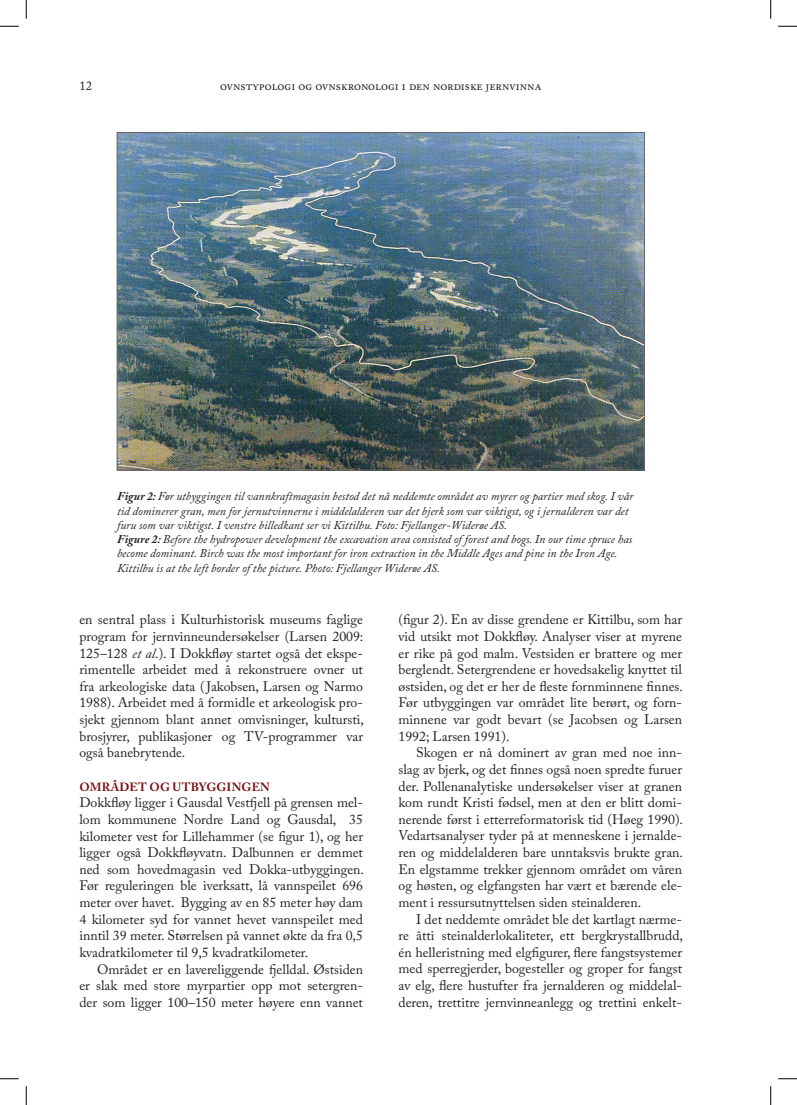
<style>
.page{position:relative;width:797px;height:1105px;background:#fff}
.page>*{position:absolute;margin:0;border:0;box-sizing:border-box;transform-origin:0 0}
.t1{font:13.75px/16.6px "Adobe Caslon Pro";letter-spacing:-.005em;color:#231f20;text-align:justify}
.t2{font:12.5px "Adobe Caslon Pro";color:#231f20}
.t3{font:italic 11.88px/14.2px "Adobe Caslon Pro";color:#231f20}
.t4{font:700 11.88px "Adobe Caslon Pro";letter-spacing:.015em;color:#771012}
.s1{font-weight:700}
.s2{font-style:italic}
</style>
<div class="page">
<img style="left:119px;top:134px;width:523px;height:334px">
<svg style="left:0;top:25px;width:19px;height:2px"></svg>
<svg style="left:778px;top:25px;width:19px;height:2px"></svg>
<svg style="left:0;top:1078px;width:19px;height:1px"></svg>
<svg style="left:778px;top:1078px;width:19px;height:1px"></svg>
<svg style="left:25px;top:0;width:2px;height:19px"></svg>
<svg style="left:25px;top:1086px;width:2px;height:19px"></svg>
<svg style="left:770px;top:0;width:1px;height:19px"></svg>
<svg style="left:770px;top:1086px;width:1px;height:19px"></svg>
<p class="t2" style="left:79px;top:78px;width:14px">12</p>
<p class="t2" style="left:220px;top:78px;width:323px">ovnstypologi og ovnskronologi i den nordiske jernvinna</p>
<p class="t3" style="left:117px;top:489px;width:518px"><span class="s1">Figur 2:</span> Før utbyggingen til vannkraftmagasin bestod det nå neddemte området av myrer og partier med skog. I vår tid dominerer gran, men for jernutvinnerne i middelalderen var det bjerk som var viktigst, og i jernalderen var det furu som var viktigst. I venstre billedkant ser vi Kittilbu. Foto: Fjellanger-Widerøe AS.<br><span class="s1">Figure 2:</span> Before the hydropower development the excavation area consisted of forest and bogs. In our time spruce has become dominant. Birch was the most important for iron extraction in the Middle Ages and pine in the Iron Age.<br>Kittilbu is at the left border of the picture. Photo: Fjellanger Widerøe AS.</p>
<p class="t1" style="left:79px;top:611px;width:286px">en sentral plass i Kulturhistorisk museums faglige program for jernvinneundersøkelser (Larsen 2009:<br>125–128 <span class="s2">et al</span>.). I Dokkfløy startet også det ekspe&shy;rimentelle arbeidet med å rekonstruere ovner ut fra arkeologiske data ( Jakobsen, Larsen og Narmo 1988). Arbeidet med å formidle et arkeologisk pro&shy;sjekt gjennom blant annet omvisninger, kultursti, brosjyrer, publikasjoner og TV-programmer var også banebrytende.</p>
<p class="t4" style="left:79px;top:780px;width:192px">OMRÅDET OG UTBYGGINGEN</p>
<p class="t1" style="left:79px;top:794px;width:286px">Dokkfløy ligger i Gausdal Vestfjell på grensen mel&shy;lom kommunene Nordre Land og Gausdal, 35 kilometer vest for Lillehammer (se figur 1), og her ligger også Dokkfløyvatn. Dalbunnen er demmet ned som hovedmagasin ved Dokka-utbyggingen.<br>Før reguleringen ble iverksatt, lå vannspeilet 696 meter over havet. Bygging av en 85 meter høy dam 4 kilometer syd for vannet hevet vannspeilet med inntil 39 meter. Størrelsen på vannet økte da fra 0,5 kvadratkilometer til 9,5 kvadratkilometer.</p>
<p class="t1" style="left:79px;top:960px;width:285px;text-indent:18px">Området er en lavereliggende fjelldal. Østsiden er slak med store myrpartier opp mot setergren&shy;der som ligger 100–150 meter høyere enn vannet</p>
<p class="t1" style="left:398px;top:611px;width:286px">(figur 2). En av disse grendene er Kittilbu, som har vid utsikt mot Dokkfløy. Analyser viser at myrene er rike på god malm. Vestsiden er brattere og mer berglendt. Setergrendene er hovedsakelig knyttet til østsiden, og det er her de fleste fornminnene finnes.<br>Før utbyggingen var området lite berørt, og forn&shy;minnene var godt bevart (se Jacobsen og Larsen 1992; Larsen 1991).</p>
<p class="t1" style="left:398px;top:744px;width:286px;text-indent:18px">Skogen er nå dominert av gran med noe inn&shy;slag av bjerk, og det finnes også noen spredte furuer der. Pollenanalytiske undersøkelser viser at granen kom rundt Kristi fødsel, men at den er blitt domi&shy;nerende først i etterreformatorisk tid (Høeg 1990).<br>Vedartsanalyser tyder på at menneskene i jernalde&shy;ren og middelalderen bare unntaksvis brukte gran.<br>En elgstamme trekker gjennom området om våren og høsten, og elgfangsten har vært et bærende ele&shy;ment i ressursutnyttelsen siden steinalderen.</p>
<p class="t1" style="left:398px;top:910px;width:286px;text-indent:18px">I det neddemte området ble det kartlagt nærme&shy;re åtti steinalderlokaliteter, ett bergkrystallbrudd, én helleristning med elgfigurer, flere fangstsystemer med sperregjerder, bogesteller og groper for fangst av elg, flere hustufter fra jernalderen og middelal&shy;deren, trettitre jernvinneanlegg og trettini enkelt-</p>
</div>
